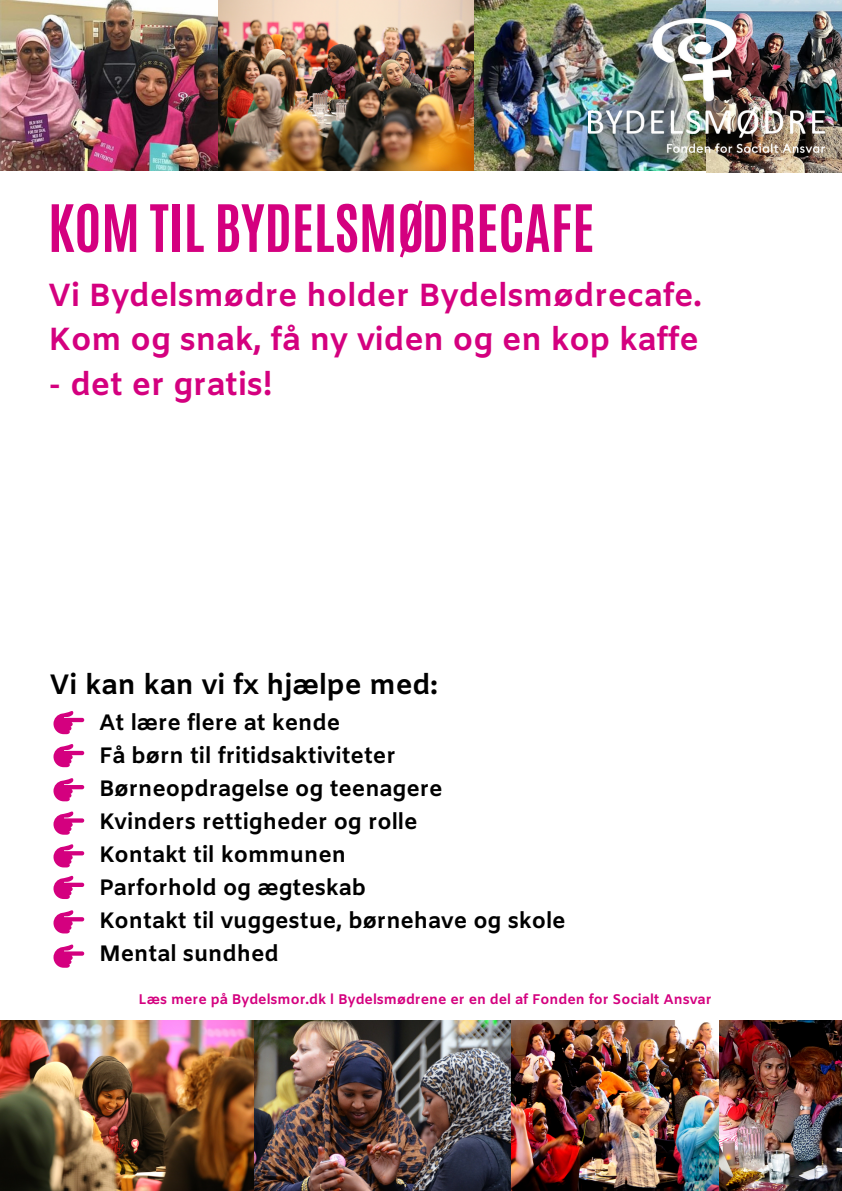
<style>
.page{position:relative;width:842px;height:1191px;background:#fff}
.page>*{position:absolute;margin:0;border:0;box-sizing:border-box;transform-origin:0 0}
.t1{font:700 55.4px "Antonio";color:#d4007f}
.t2{font:700 32px/44.2px "Amiko";color:#d4007f}
.t3{font:700 28px "Amiko";color:#000}
.t4{font:700 22.3px/33px "Amiko";color:#000}
.t5{font:700 14px "Amiko";color:#d4007f}
</style>
<div class="page">
<img style="left:0;top:0;width:706px;height:170px">
<img style="left:0;top:1020px;width:719px;height:170px">
<img style="left:706px;top:0;width:136px;height:172px">
<img style="left:719px;top:1020px;width:123px;height:170px">
<img style="left:589px;top:18px;width:235px;height:134px">
<svg style="left:53px;top:744px;width:31px;height:23px"></svg>
<svg style="left:53px;top:778px;width:31px;height:23px"></svg>
<svg style="left:53px;top:811px;width:31px;height:23px"></svg>
<svg style="left:53px;top:844px;width:31px;height:23px"></svg>
<svg style="left:53px;top:875px;width:31px;height:23px"></svg>
<svg style="left:53px;top:910px;width:31px;height:23px"></svg>
<svg style="left:53px;top:944px;width:31px;height:23px"></svg>
<svg style="left:53px;top:711px;width:31px;height:23px"></svg>
<h1 class="t1" style="left:48px;top:188px;width:548px">KOM TIL BYDELSMØDRECAFE</h1>
<h2 class="t2" style="left:49px;top:275px;width:655px">Vi Bydelsmødre holder Bydelsmødrecafe.<br>Kom og snak, få ny viden og en kop kaffe</h2>
<h2 class="t2" style="left:49px;top:364px;width:226px">- det er gratis!</h2>
<p class="t3" style="left:50px;top:667px;width:389px">Vi kan kan vi fx hjælpe med:</p>
<p class="t4" style="left:99px;top:707px;width:468px">At lære flere at kende<br>Få børn til fritidsaktiviteter<br>Børneopdragelse og teenagere<br>Kvinders rettigheder og rolle<br>Kontakt til kommunen<br>Parforhold og ægteskab<br>Kontakt til vuggestue, børnehave og skole<br>Mental sundhed</p>
<p class="t5" style="left:139px;top:990px;width:574px">Læs mere på Bydelsmor.dk l Bydelsmødrene er en del af Fonden for Socialt Ansvar</p>
</div>
